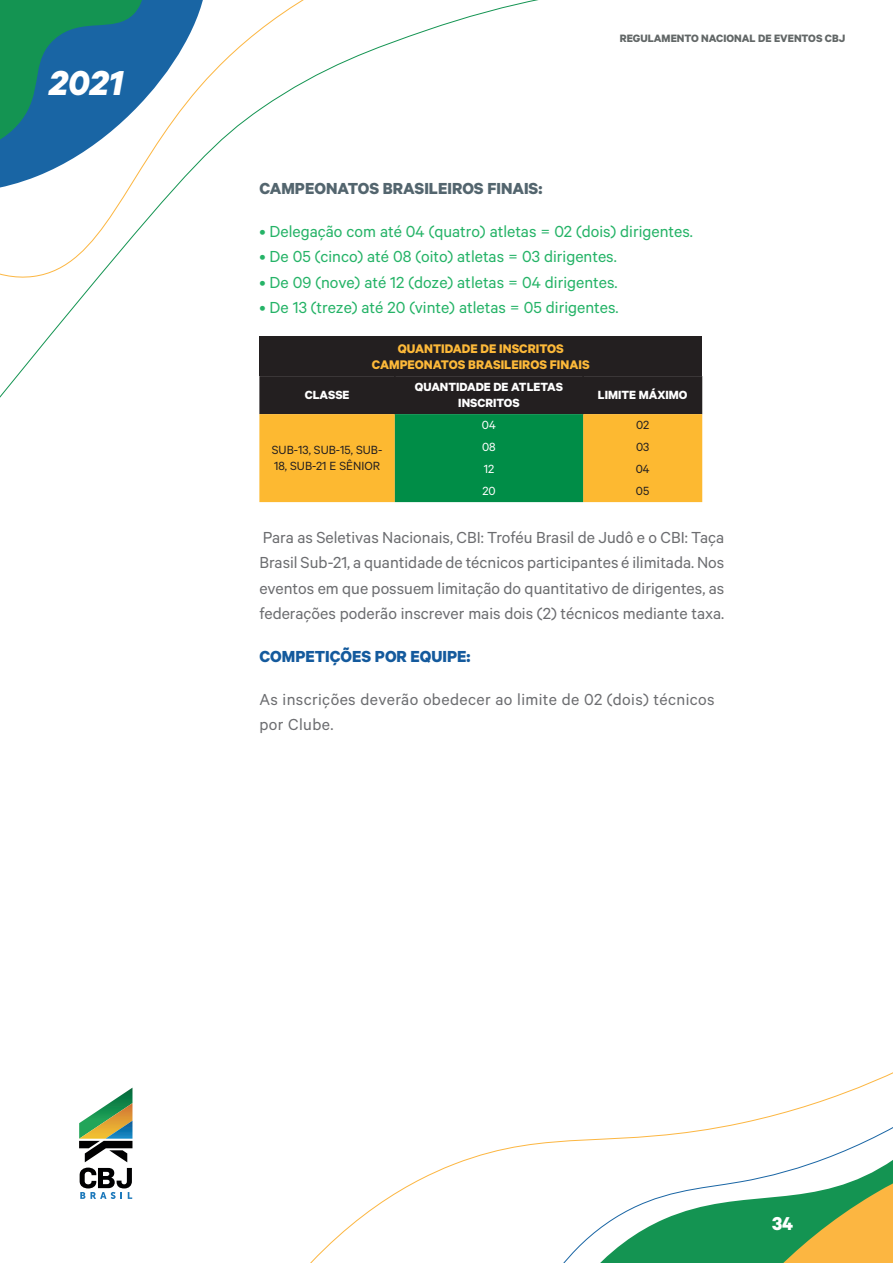
<style>
.page{position:relative;width:893px;height:1263px;background:#fff}
.page>*{position:absolute;margin:0;border:0;box-sizing:border-box;transform-origin:0 0}
.t1{font:italic 700 39px "Calibre";color:#fff}
.t2{font:700 21px "Calibre";color:#fff}
.t3{font:18px/25.5px "Calibre";letter-spacing:.015em;color:#6c6d70;text-align:justify}
.t4{font:18px "Calibre";color:#25b367}
.t5{font:700 18px "Calibre";color:#53656e}
.t6{font:700 18px "Calibre";color:#145a9d}
.t7{font:700 14.1px/16.8px "Calibre";color:#fdb939;text-align:center}
.t8{font:700 13.35px/16px "Calibre";color:#fff;text-align:center}
.t9{font:13.35px/16px "Calibre";color:#231f20}
.t10{font:13.35px "Calibre";color:#fff}
.t11{font:700 12px "Calibre";color:#626767}
</style>
<div class="page">
<svg style="left:310px;top:1072px;width:583px;height:191px"></svg>
<svg style="left:0;top:0;width:703px;height:476px"></svg>
<svg style="left:0;top:0;width:232px;height:193px"></svg>
<svg style="left:79px;top:1087px;width:54px;height:112px"></svg>
<svg style="left:710px;top:1134px;width:183px;height:129px"></svg>
<div style="left:259px;top:337px;width:443px;height:39px;background:#231f20"></div>
<svg style="left:259px;top:376px;width:443px;height:126px;background:#707e33"></svg>
<hr style="left:394px;top:376px;width:2px;height:38px;background:#231f20">
<hr style="left:582px;top:376px;width:2px;height:38px;background:#231f20">
<h1 class="t1" style="left:49px;top:59px;width:76px">2021</h1>
<p class="t11" style="left:620px;top:31px;width:227px">REGULAMENTO NACIONAL DE EVENTOS CBJ</p>
<p class="t5" style="left:259px;top:177px;width:285px">CAMPEONATOS BRASILEIROS FINAIS:</p>
<p class="t4" style="left:259px;top:220px;width:435px">• Delegação com até 04 (quatro) atletas = 02 (dois) dirigentes.</p>
<p class="t4" style="left:259px;top:246px;width:359px">• De 05 (cinco) até 08 (oito) atletas = 03 dirigentes.</p>
<p class="t4" style="left:259px;top:272px;width:360px">• De 09 (nove) até 12 (doze) atletas = 04 dirigentes.</p>
<p class="t4" style="left:259px;top:297px;width:361px">• De 13 (treze) até 20 (vinte) atletas = 05 dirigentes.</p>
<p class="t7" style="left:372px;top:339px;width:219px">QUANTIDADE DE INSCRITOS<br>CAMPEONATOS BRASILEIROS FINAIS</p>
<p class="t8" style="left:305px;top:387px;width:46px">CLASSE</p>
<p class="t8" style="left:415px;top:379px;width:150px">QUANTIDADE DE ATLETAS<br>INSCRITOS</p>
<p class="t8" style="left:598px;top:387px;width:91px">LIMITE MÁXIMO</p>
<p class="t9" style="left:272px;top:442px;width:112px">SUB-13, SUB-15, SUB-<br>18, SUB-21 E SÊNIOR</p>
<p class="t10" style="left:482px;top:417px;width:15px">04</p>
<p class="t9" style="left:636px;top:417px;width:15px">02</p>
<p class="t10" style="left:482px;top:439px;width:15px">08</p>
<p class="t9" style="left:636px;top:439px;width:15px">03</p>
<p class="t10" style="left:484px;top:461px;width:12px">12</p>
<p class="t9" style="left:636px;top:461px;width:15px">04</p>
<p class="t10" style="left:482px;top:483px;width:15px">20</p>
<p class="t9" style="left:636px;top:483px;width:15px">05</p>
<p class="t3" style="left:259px;top:524px;width:466px">Para as Seletivas Nacionais, CBI: Troféu Brasil de Judô e o CBI: Taça Brasil Sub-21, a quantidade de técnicos participantes é ilimitada. Nos eventos em que possuem limitação do quantitativo de dirigentes, as federações poderão inscrever mais dois (2) técnicos mediante taxa.</p>
<p class="t6" style="left:259px;top:645px;width:213px">COMPETIÇÕES POR EQUIPE:</p>
<p class="t3" style="left:259px;top:685px;width:457px">As inscrições deverão obedecer ao limite de 02 (dois) técnicos por Clube.</p>
<p class="t2" style="left:772px;top:1210px;width:23px">34</p>
</div>
